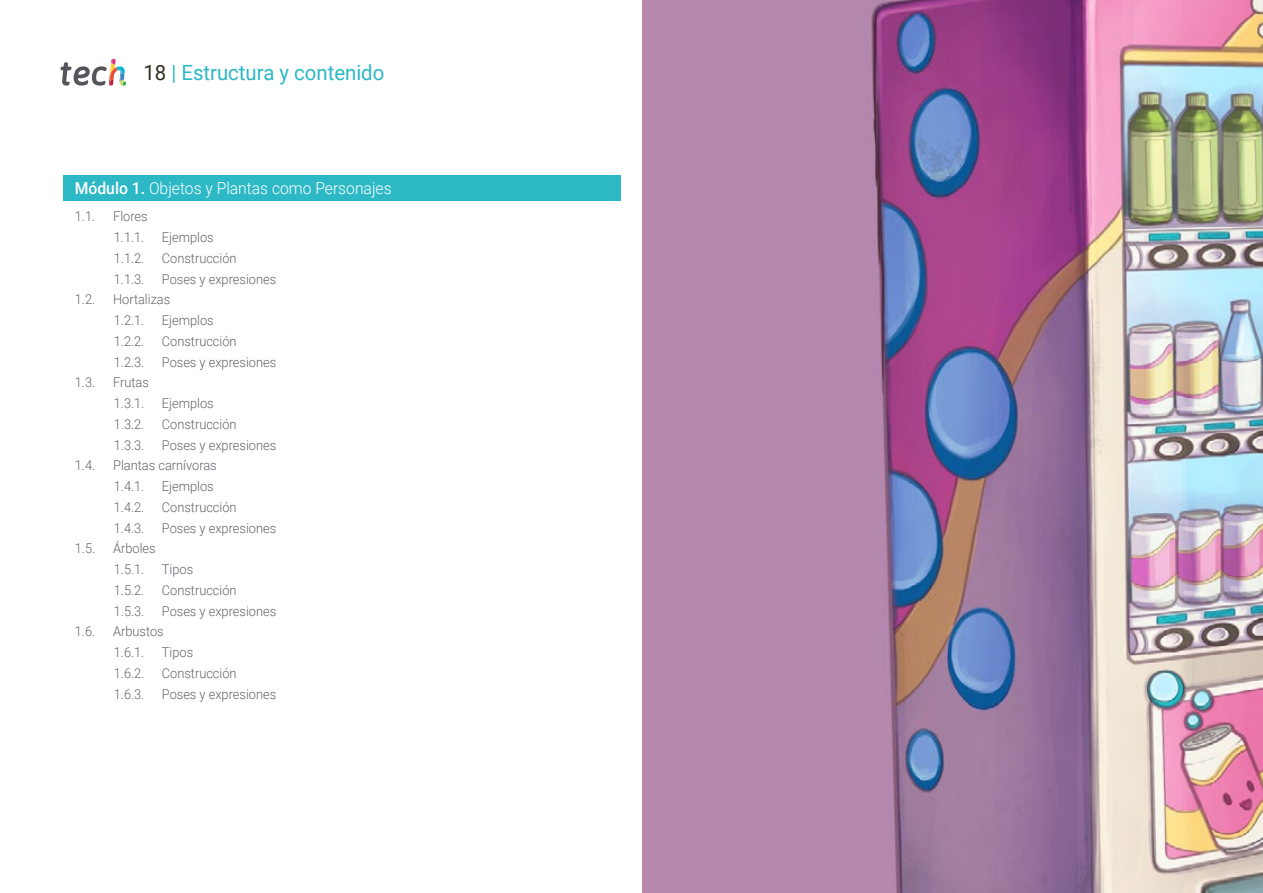
<style>
.page{position:relative;width:1263px;height:893px;background:#fff}
.page>*{position:absolute;margin:0;border:0;box-sizing:border-box;transform-origin:0 0}
.t1{font:21px "Roboto";color:#2db8c5}
.t2{font:300 16.5px "Roboto";color:#fff;scale:.95 1}
.t3{font:300 13.5px/20.7px "Roboto";color:#61646a;scale:.95 1}
.s1{color:#312e20}
.s2{font-weight:500}
</style>
<div class="page">
<div style="left:64px;top:175px;width:557px;height:25px;background:#2db8c5"></div>
<svg style="left:61px;top:59px;width:65px;height:27px"></svg>
<img style="left:642px;top:0;width:621px;height:893px">
<h1 class="t1" style="left:144px;top:57px;width:242px"><span class="s1">18</span> | Estructura y contenido</h1>
<p class="t2" style="left:75px;top:177px;width:335px"><span class="s2">Módulo 1.</span> Objetos y Plantas como Personajes</p>
<p class="t3" style="left:75px;top:206px;width:23px">1.1.</p>
<p class="t3" style="left:113px;top:206px;width:38px">Flores<br>1.1.1.</p>
<p class="t3" style="left:162px;top:226px;width:56px">Ejemplos</p>
<p class="t3" style="left:114px;top:247px;width:34px">1.1.2.</p>
<p class="t3" style="left:162px;top:247px;width:80px">Construcción</p>
<p class="t3" style="left:114px;top:268px;width:34px">1.1.3.</p>
<p class="t3" style="left:162px;top:268px;width:122px">Poses y expresiones</p>
<p class="t3" style="left:75px;top:289px;width:23px">1.2.</p>
<p class="t3" style="left:113px;top:289px;width:62px">Hortalizas<br>1.2.1.</p>
<p class="t3" style="left:162px;top:309px;width:56px">Ejemplos</p>
<p class="t3" style="left:114px;top:330px;width:34px">1.2.2.</p>
<p class="t3" style="left:162px;top:330px;width:80px">Construcción</p>
<p class="t3" style="left:114px;top:351px;width:34px">1.2.3.</p>
<p class="t3" style="left:162px;top:351px;width:122px">Poses y expresiones</p>
<p class="t3" style="left:75px;top:372px;width:23px">1.3.</p>
<p class="t3" style="left:113px;top:372px;width:39px">Frutas<br>1.3.1.</p>
<p class="t3" style="left:162px;top:392px;width:56px">Ejemplos</p>
<p class="t3" style="left:114px;top:413px;width:34px">1.3.2.</p>
<p class="t3" style="left:162px;top:413px;width:80px">Construcción</p>
<p class="t3" style="left:114px;top:434px;width:34px">1.3.3.</p>
<p class="t3" style="left:162px;top:434px;width:122px">Poses y expresiones</p>
<p class="t3" style="left:75px;top:455px;width:23px">1.4.</p>
<p class="t3" style="left:113px;top:455px;width:111px">Plantas carnívoras<br>1.4.1.</p>
<p class="t3" style="left:162px;top:475px;width:56px">Ejemplos</p>
<p class="t3" style="left:114px;top:496px;width:34px">1.4.2.</p>
<p class="t3" style="left:162px;top:496px;width:80px">Construcción</p>
<p class="t3" style="left:114px;top:517px;width:34px">1.4.3.</p>
<p class="t3" style="left:162px;top:517px;width:122px">Poses y expresiones</p>
<p class="t3" style="left:75px;top:538px;width:23px">1.5.</p>
<p class="t3" style="left:113px;top:538px;width:46px">Árboles<br>1.5.1.</p>
<p class="t3" style="left:162px;top:558px;width:34px">Tipos</p>
<p class="t3" style="left:114px;top:579px;width:34px">1.5.2.</p>
<p class="t3" style="left:162px;top:579px;width:80px">Construcción</p>
<p class="t3" style="left:114px;top:600px;width:34px">1.5.3.</p>
<p class="t3" style="left:162px;top:600px;width:122px">Poses y expresiones</p>
<p class="t3" style="left:75px;top:621px;width:23px">1.6.</p>
<p class="t3" style="left:113px;top:621px;width:55px">Arbustos<br>1.6.1.</p>
<p class="t3" style="left:162px;top:641px;width:34px">Tipos</p>
<p class="t3" style="left:114px;top:662px;width:34px">1.6.2.</p>
<p class="t3" style="left:162px;top:662px;width:80px">Construcción</p>
<p class="t3" style="left:114px;top:683px;width:34px">1.6.3.</p>
<p class="t3" style="left:162px;top:683px;width:122px">Poses y expresiones</p>
</div>
